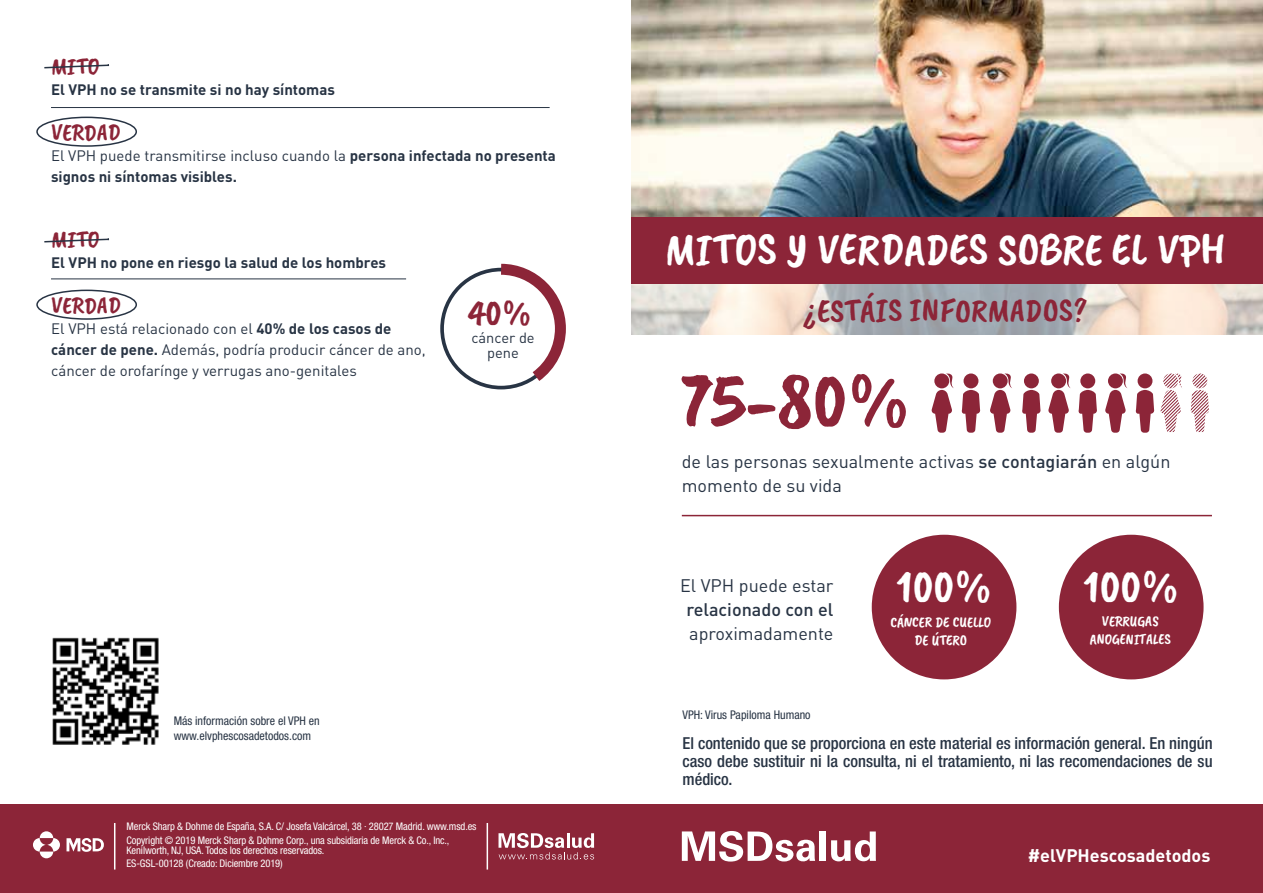
<style>
.page{position:relative;width:1263px;height:893px;background:#fff}
.page>*{position:absolute;margin:0;border:0;box-sizing:border-box;transform-origin:0 0}
.t1{font:78px "Caveat Brush";color:#8c2538}
.t2{font:46.65px "Caveat Brush";color:#fff}
.t3{font:45.75px "Caveat Brush";color:#fff}
.t4{font:36.6px "Caveat Brush";color:#8c2538}
.t5{font:33px "Caveat Brush";color:#8c2538}
.t6{font:24px "Caveat Brush";color:#8c2538}
.t7{font:18px/24px "DINOT";color:#283444}
.t8{font:700 18px "DINOT";color:#fff}
.t9{font:500 18px "DINOT";color:#283444}
.t10{font:500 condensed 16.5px/18px "Helvetica Neue LT Std";color:#283444;text-align:justify}
.t11{font:700 15px/21px "DINOT";color:#283444}
.t12{font:15px/21px "DINOT";color:#283444}
.t13{font:15px/18px "Caveat Brush";color:#fff;text-align:center}
.t14{font:14.7px/14.7px "DINOT";color:#283444;text-align:center}
.t15{font:condensed 12px/15px "Helvetica Neue LT Std";color:#283444}
.t16{font:condensed 10.5px/13px "Helvetica Neue LT Std";letter-spacing:-.01em;color:#fff}
.s1{font-weight:400}
.s2{font-weight:700}
.s3{font-weight:500}
</style>
<div class="page">
<div style="left:0;top:805px;width:1263px;height:88px;background:#8c2538"></div>
<div style="left:876px;top:539px;width:136px;height:136px;background:#8c2538;border-radius:50%"></div>
<div style="left:872px;top:535px;width:144px;height:144px;border:9px solid #8c2538;border-radius:50%"></div>
<div style="left:1063px;top:539px;width:136px;height:136px;background:#8c2538;border-radius:50%"></div>
<div style="left:1059px;top:535px;width:144px;height:144px;border:9px solid #8c2538;border-radius:50%"></div>
<img style="left:631px;top:0;width:632px;height:217px">
<svg style="left:631px;top:284px;width:632px;height:51px;background:#cec9c5"></svg>
<div style="left:631px;top:217px;width:632px;height:67px;background:#8c2538"></div>
<svg style="left:1105px;top:373px;width:22px;height:60px"></svg>
<svg style="left:1048px;top:373px;width:23px;height:60px"></svg>
<svg style="left:990px;top:373px;width:22px;height:60px"></svg>
<svg style="left:961px;top:373px;width:20px;height:60px"></svg>
<svg style="left:1022px;top:373px;width:19px;height:60px"></svg>
<svg style="left:1135px;top:373px;width:47px;height:60px"></svg>
<svg style="left:1078px;top:373px;width:19px;height:60px"></svg>
<svg style="left:931px;top:373px;width:23px;height:60px"></svg>
<svg style="left:1190px;top:373px;width:19px;height:59px"></svg>
<hr style="left:682px;top:515px;width:530px;height:1px;background:#8c2538">
<svg style="left:682px;top:831px;width:133px;height:30px"></svg>
<div style="left:820px;top:831px;width:6px;height:30px;background:#fff"></div>
<svg style="left:831px;top:831px;width:45px;height:30px"></svg>
<svg style="left:490px;top:263px;width:76px;height:127px"></svg>
<hr style="left:51px;top:279px;width:355px;height:1px;background:#283444">
<hr style="left:51px;top:107px;width:499px;height:1px;background:#283444">
<img style="left:52px;top:637px;width:107px;height:108px">
<hr style="left:114px;top:823px;width:1px;height:46px;background:#fff">
<hr style="left:487px;top:823px;width:1px;height:46px;background:#fff">
<svg style="left:498px;top:833px;width:96px;height:26px"></svg>
<svg style="left:40px;top:831px;width:13px;height:7px"></svg>
<svg style="left:40px;top:852px;width:13px;height:6px"></svg>
<svg style="left:33px;top:838px;width:13px;height:14px"></svg>
<svg style="left:46px;top:838px;width:14px;height:14px"></svg>
<svg style="left:67px;top:838px;width:37px;height:14px"></svg>
<svg style="left:44px;top:64px;width:66px;height:5px"></svg>
<svg style="left:44px;top:238px;width:66px;height:5px"></svg>
<div style="left:36px;top:117px;width:101px;height:30px;border:2px solid #283444;border-radius:50%"></div>
<div style="left:36px;top:290px;width:101px;height:30px;border:2px solid #283444;border-radius:50%"></div>
<h3 class="t6" style="left:51px;top:52px;width:50px">MITO</h3>
<h3 class="t11" style="left:51px;top:79px;width:285px">El VPH no se transmite si no hay síntomas</h3>
<h3 class="t6" style="left:51px;top:118px;width:71px">VERDAD</h3>
<h3 class="t11" style="left:51px;top:145px;width:506px"><span class="s1">El VPH puede transmitirse incluso cuando la</span> persona infectada no presenta signos ni síntomas visibles.</h3>
<h3 class="t6" style="left:51px;top:225px;width:50px">MITO</h3>
<h3 class="t11" style="left:51px;top:251px;width:336px">El VPH no pone en riesgo la salud de los hombres</h3>
<h3 class="t6" style="left:51px;top:291px;width:71px">VERDAD</h3>
<h3 class="t12" style="left:51px;top:318px;width:376px">El VPH está relacionado con el <span class="s2">40% de los casos de cáncer de pene.</span> Además, podría producir cáncer de ano, cáncer de orofarínge y verrugas ano-genitales</h3>
<h3 class="t4" style="left:469px;top:292px;width:64px">40%</h3>
<h3 class="t14" style="left:471px;top:330px;width:65px">cáncer de pene</h3>
<p class="t15" style="left:174px;top:714px;width:148px">Más información sobre el VPH en www.elvphescosadetodos.com</p>
<p class="t16" style="left:126px;top:820px;width:352px">Merck Sharp &amp; Dohme de España, S.A. C/ Josefa Valcárcel, 38 · 28027 Madrid. www.msd.es<br>Copyright © 2019 Merck Sharp &amp; Dohme Corp., una subsidiaria de Merck &amp; Co., Inc.,</p>
<p class="t16" style="left:126px;top:844px;width:199px">Kenilworth, NJ, USA. Todos los derechos reservados.<br>ES-GSL-00128 (Creado: Diciembre 2019)</p>
<h3 class="t3" style="left:665px;top:223px;width:562px">MITOS Y VERDADES SOBRE EL VPH</h3>
<h3 class="t5" style="left:802px;top:291px;width:287px">¿ESTÁIS INFORMADOS?</h3>
<h1 class="t1" style="left:682px;top:356px;width:230px">75-80%</h1>
<h3 class="t7" style="left:682px;top:449px;width:490px">de las personas sexualmente activas <span class="s3">se contagiarán</span> en algún momento de su vida</h3>
<h3 class="t7" style="left:680px;top:573px;width:155px">El VPH puede estar</h3>
<h3 class="t9" style="left:686px;top:597px;width:149px">relacionado con el</h3>
<h3 class="t7" style="left:689px;top:621px;width:146px">aproximadamente</h3>
<p class="t15" style="left:682px;top:707px;width:130px">VPH: Virus Papiloma Humano</p>
<h2 class="t2" style="left:896px;top:560px;width:97px">100%</h2>
<h2 class="t2" style="left:1083px;top:560px;width:97px">100%</h2>
<h3 class="t13" style="left:891px;top:613px;width:102px">CÁNCER DE CUELLO<br>DE ÚTERO</h3>
<h3 class="t13" style="left:1090px;top:612px;width:83px">VERRUGAS<br>ANOGENITALES</h3>
<h3 class="t10" style="left:682px;top:734px;width:532px">El contenido que se proporciona en este material es información general. En ningún caso debe sustituir ni la consulta, ni el tratamiento, ni las recomendaciones de su médico.</h3>
<h3 class="t8" style="left:1028px;top:843px;width:184px">#elVPHescosadetodos</h3>
</div>
